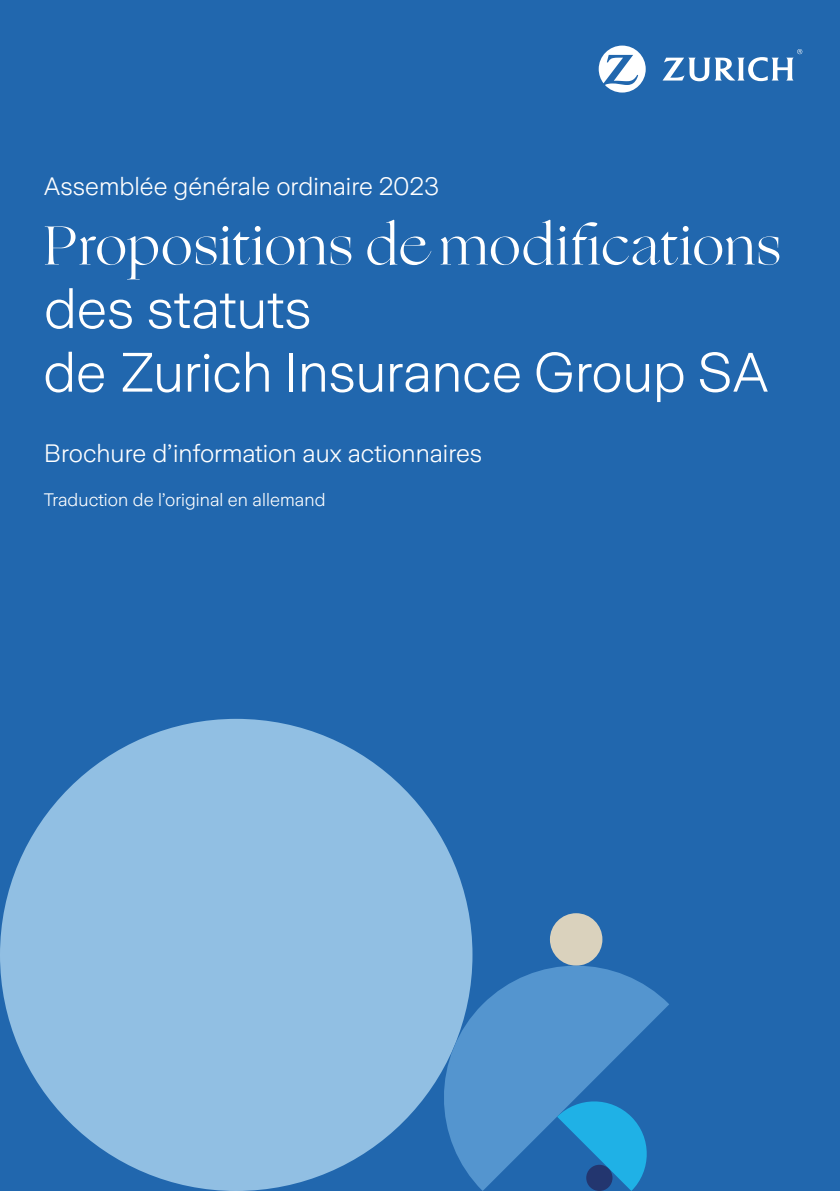
<style>
.page{position:relative;width:840px;height:1191px;background:#fff}
.page>*{position:absolute;margin:0;border:0;box-sizing:border-box;transform-origin:0 0}
.t1{font:300 55px/63.6px "Zurich Sans";letter-spacing:-.005em;color:#fff}
.t2{font:55px "Ogg";letter-spacing:.015em;color:#fff}
.t3{font:300 25px "Zurich Sans";color:#fff}
.t4{font:300 18px "Zurich Sans";letter-spacing:.005em;color:#fff}
</style>
<div class="page">
<div style="left:0;top:0;width:839px;height:1191px;background:#2167ae"></div>
<div style="left:549px;top:913px;width:53px;height:52px;background:#dad2bd;border-radius:50%"></div>
<div style="left:0;top:719px;width:472px;height:472px;background:#91bfe3;border-radius:50%"></div>
<svg style="left:431px;top:952px;width:238px;height:239px;fill:#5495cf"></svg>
<svg style="left:557px;top:1096px;width:94px;height:95px"></svg>
<div style="left:586px;top:1164px;width:26px;height:27px;background:#23366f;border-radius:50%"></div>
<svg style="left:598px;top:46px;width:47px;height:47px"></svg>
<svg style="left:662px;top:49px;width:139px;height:32px"></svg>
<p class="t3" style="left:44px;top:173px;width:396px">Assemblée générale ordinaire 2023</p>
<h1 class="t2" style="left:44px;top:209px;width:738px">Propositions de modifications</h1>
<h1 class="t1" style="left:43px;top:278px;width:726px">des statuts<br>de Zurich Insurance Group SA</h1>
<p class="t3" style="left:44px;top:439px;width:439px">Brochure d’information aux actionnaires</p>
<p class="t4" style="left:44px;top:489px;width:283px">Traduction de l’original en allemand</p>
</div>
